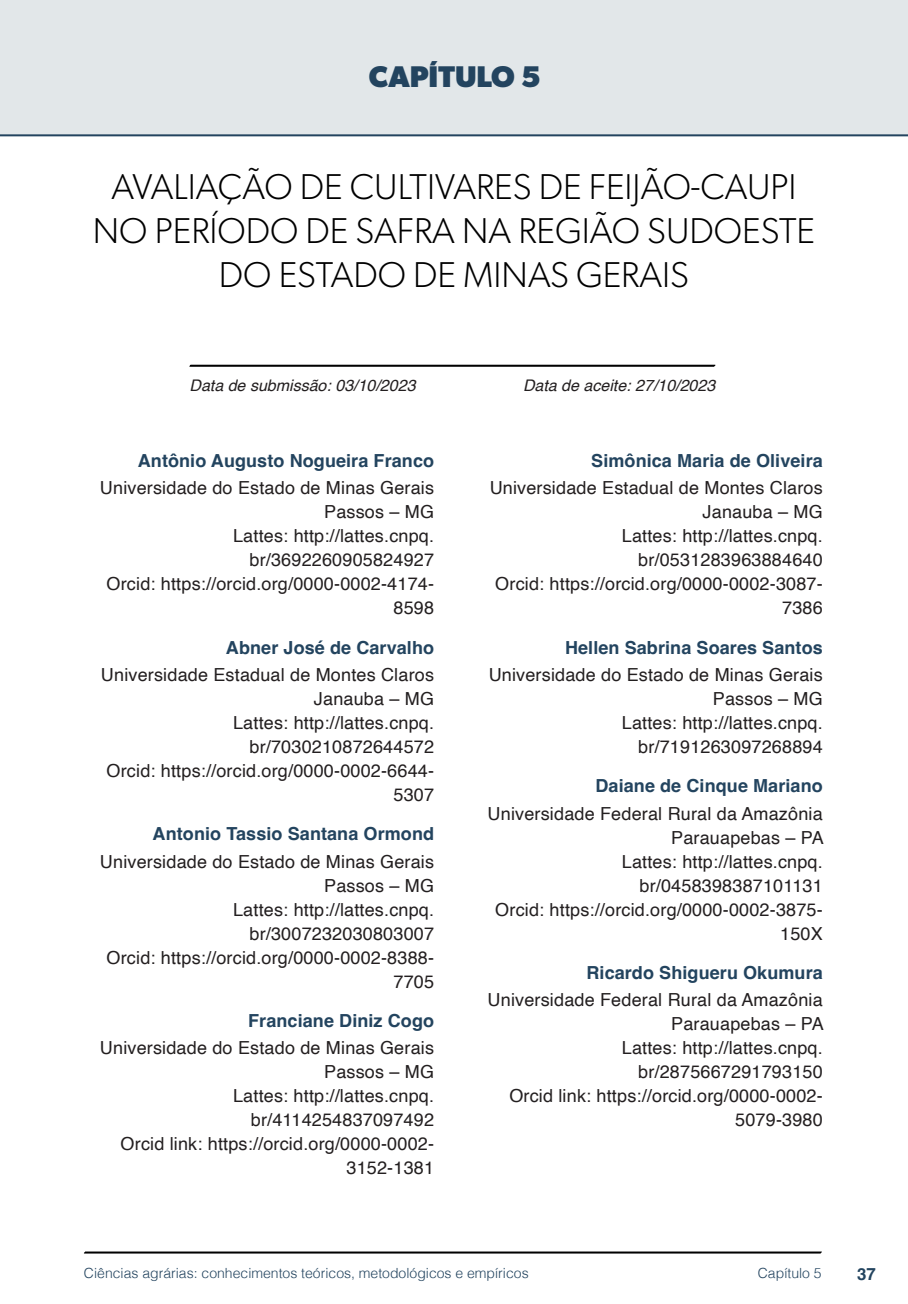
<style>
.page{position:relative;width:908px;height:1304px;background:#fff}
.page>*{position:absolute;margin:0;border:0;box-sizing:border-box;transform-origin:0 0}
.t1{font:300 36px/44px "Gibson";color:#000;text-align:center}
.t2{font:700 30px "Gibson";color:#23445f}
.t3{font:18px/24px "Helvetica";letter-spacing:.01em;color:#231f20;text-align:right}
.t4{font:700 18px "Helvetica";letter-spacing:.005em;color:#23445f}
.t5{font:700 16.8px "Helvetica";color:#23445f}
.t6{font:italic 16px "Helvetica";color:#231f20}
.t7{font:300 14px "Helvetica";color:#23445f}
</style>
<div class="page">
<svg style="left:84px;top:1251px;width:737px;height:3px;background:#515151"></svg>
<svg style="left:189px;top:364px;width:526px;height:3px;background:#4f4f4f"></svg>
<div style="left:0;top:0;width:907px;height:136px;background:#e2e7e9"></div>
<div style="left:44px;top:72px;width:68px;height:61px;background:#e2e7e9"></div>
<h2 class="t2" style="left:369px;top:58px;width:173px">CAPÍTULO 5</h2>
<h1 class="t1" style="left:93px;top:164px;width:723px">AVALIAÇÃO DE CULTIVARES DE FEIJÃO-CAUPI<br>NO PERÍODO DE SAFRA NA REGIÃO SUDOESTE<br>DO ESTADO DE MINAS GERAIS</h1>
<p class="t6" style="left:189px;top:373px;width:227px">Data de submissão: 03/10/2023</p>
<p class="t6" style="left:523px;top:373px;width:194px">Data de aceite: 27/10/2023</p>
<p class="t4" style="left:138px;top:450px;width:298px">Antônio Augusto Nogueira Franco</p>
<p class="t3" style="left:100px;top:477px;width:335px">Universidade do Estado de Minas Gerais<br>Passos – MG<br>Lattes: http://lattes.cnpq. br/3692260905824927<br>Orcid: https://orcid.org/0000-0002-4174-<br>8598</p>
<p class="t4" style="left:226px;top:636px;width:209px">Abner José de Carvalho</p>
<p class="t3" style="left:101px;top:663px;width:334px">Universidade Estadual de Montes Claros<br>Janauba – MG<br>Lattes: http://lattes.cnpq. br/7030210872644572<br>Orcid: https://orcid.org/0000-0002-6644-<br>5307</p>
<p class="t4" style="left:152px;top:823px;width:283px">Antonio Tassio Santana Ormond</p>
<p class="t3" style="left:100px;top:850px;width:335px">Universidade do Estado de Minas Gerais<br>Passos – MG<br>Lattes: http://lattes.cnpq. br/3007232030803007<br>Orcid: https://orcid.org/0000-0002-8388-<br>7705</p>
<p class="t4" style="left:248px;top:1010px;width:187px">Franciane Diniz Cogo</p>
<p class="t3" style="left:100px;top:1037px;width:335px">Universidade do Estado de Minas Gerais<br>Passos – MG<br>Lattes: http://lattes.cnpq. br/4114254837097492<br>Orcid link: https://orcid.org/0000-0002-<br>3152-1381</p>
<p class="t4" style="left:591px;top:450px;width:233px">Simônica Maria de Oliveira</p>
<p class="t3" style="left:489px;top:476px;width:334px">Universidade Estadual de Montes Claros<br>Janauba – MG<br>Lattes: http://lattes.cnpq. br/0531283963884640<br>Orcid: https://orcid.org/0000-0002-3087-<br>7386</p>
<p class="t4" style="left:564px;top:636px;width:259px">Hellen Sabrina Soares Santos</p>
<p class="t3" style="left:488px;top:663px;width:335px">Universidade do Estado de Minas Gerais<br>Passos – MG<br>Lattes: http://lattes.cnpq. br/7191263097268894</p>
<p class="t4" style="left:595px;top:775px;width:229px">Daiane de Cinque Mariano</p>
<p class="t3" style="left:487px;top:802px;width:337px">Universidade Federal Rural da Amazônia<br>Parauapebas – PA<br>Lattes: http://lattes.cnpq. br/0458398387101131<br>Orcid: https://orcid.org/0000-0002-3875-<br>150X</p>
<p class="t4" style="left:586px;top:962px;width:238px">Ricardo Shigueru Okumura</p>
<p class="t3" style="left:487px;top:988px;width:337px">Universidade Federal Rural da Amazônia<br>Parauapebas – PA<br>Lattes: http://lattes.cnpq. br/2875667291793150<br>Orcid link: https://orcid.org/0000-0002-<br>5079-3980</p>
<p class="t7" style="left:84px;top:1261px;width:446px">Ciências agrárias: conhecimentos teóricos, metodológicos e empíricos</p>
<p class="t7" style="left:757px;top:1261px;width:65px">Capítulo 5</p>
<p class="t5" style="left:856px;top:1264px;width:20px">37</p>
</div>
